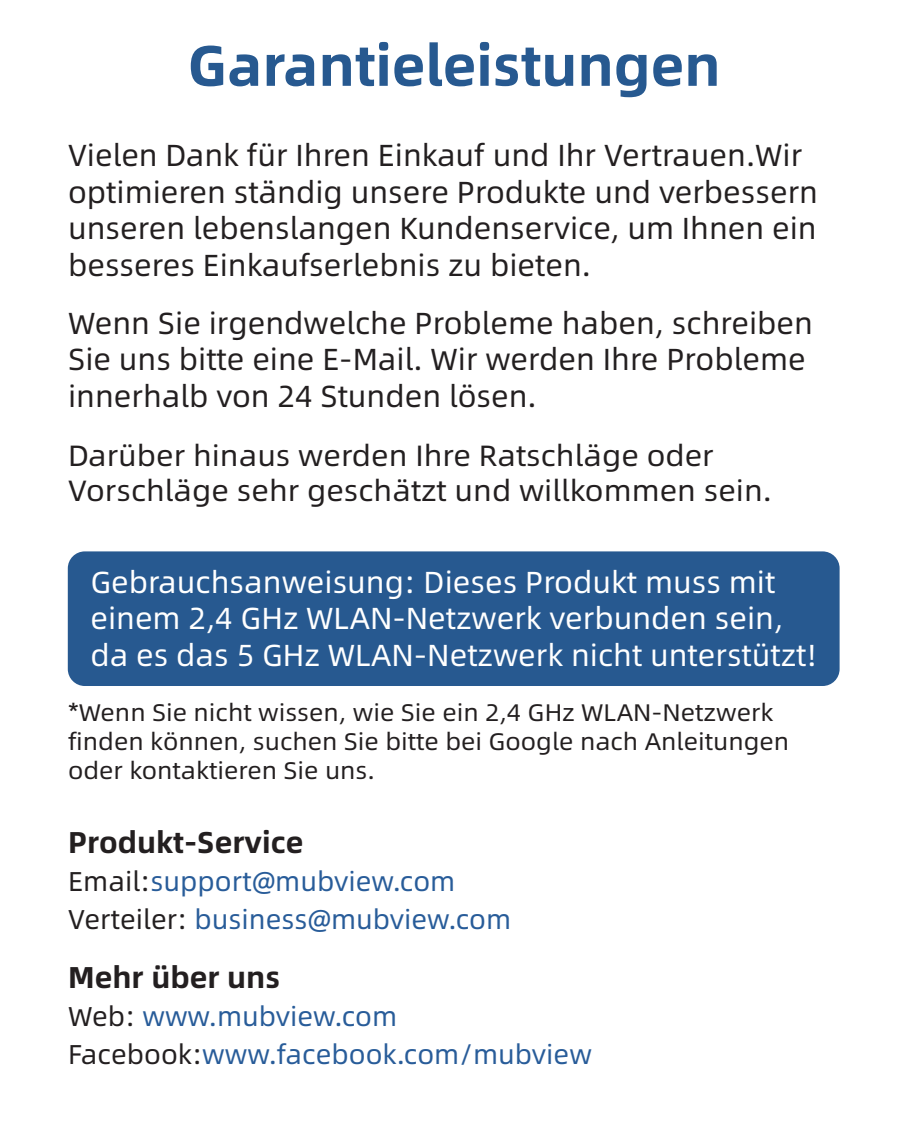
<style>
.page{position:relative;width:908px;height:1134px;background:#fff}
.page>*{position:absolute;margin:0;border:0;box-sizing:border-box;transform-origin:0 0}
.t1{font:700 57.2px "Alibaba Sans";color:#275990}
.t2{font:30.4px/36.4px "Alibaba Sans";color:#231f20}
.t3{font:30.4px/36.4px "Alibaba Sans";color:#fff}
.t4{font:700 30px "Alibaba Sans";color:#231f20}
.t5{font:29.2px/35.2px "Alibaba Sans";color:#231f20;scale:1.04 1}
.t6{font:27.2px/38px "Alibaba Sans";color:#285c99}
.t7{font:24px/28.8px "Alibaba Sans";color:#231f20}
.s1{color:#231f20}
</style>
<div class="page">
<div style="left:68px;top:551px;width:771px;height:135px;background:#275990;border-radius:17px"></div>
<h1 class="t1" style="left:187px;top:21px;width:534px">Garantieleistungen</h1>
<p class="t2" style="left:68px;top:136px;width:751px">Vielen Dank für Ihren Einkauf und Ihr Vertrauen.Wir optimieren ständig unsere Produkte und verbessern unseren lebenslangen Kundenservice, um Ihnen ein besseres Einkaufserlebnis zu bieten.</p>
<p class="t2" style="left:68px;top:303px;width:746px">Wenn Sie irgendwelche Probleme haben, schreiben<br>Sie uns bitte eine E-Mail. Wir werden Ihre Probleme innerhalb von 24 Stunden lösen.</p>
<p class="t5" style="left:68px;top:437px;width:678px">Darüber hinaus werden Ihre Ratschläge oder<br>Vorschläge sehr geschätzt und willkommen sein.</p>
<p class="t3" style="left:90px;top:562px;width:728px">Gebrauchsanweisung: Dieses Produkt muss mit einem 2,4 GHz WLAN-Netzwerk verbunden sein, da es das 5 GHz WLAN-Netzwerk nicht unterstützt!</p>
<p class="t7" style="left:68px;top:697px;width:722px">*Wenn Sie nicht wissen, wie Sie ein 2,4 GHz WLAN-Netzwerk finden können, suchen Sie bitte bei Google nach Anleitungen oder kontaktieren Sie uns.</p>
<p class="t4" style="left:68px;top:819px;width:237px">Produkt-Service</p>
<p class="t6" style="left:68px;top:861px;width:444px"><span class="s1">Email:</span>support@mubview.com<br><span class="s1">Verteiler:</span> business@mubview.com</p>
<p class="t4" style="left:68px;top:953px;width:213px">Mehr über uns</p>
<p class="t6" style="left:68px;top:995px;width:525px"><span class="s1">Web:</span> www.mubview.com<br><span class="s1">Facebook:</span>www.facebook.com/mubview</p>
</div>
